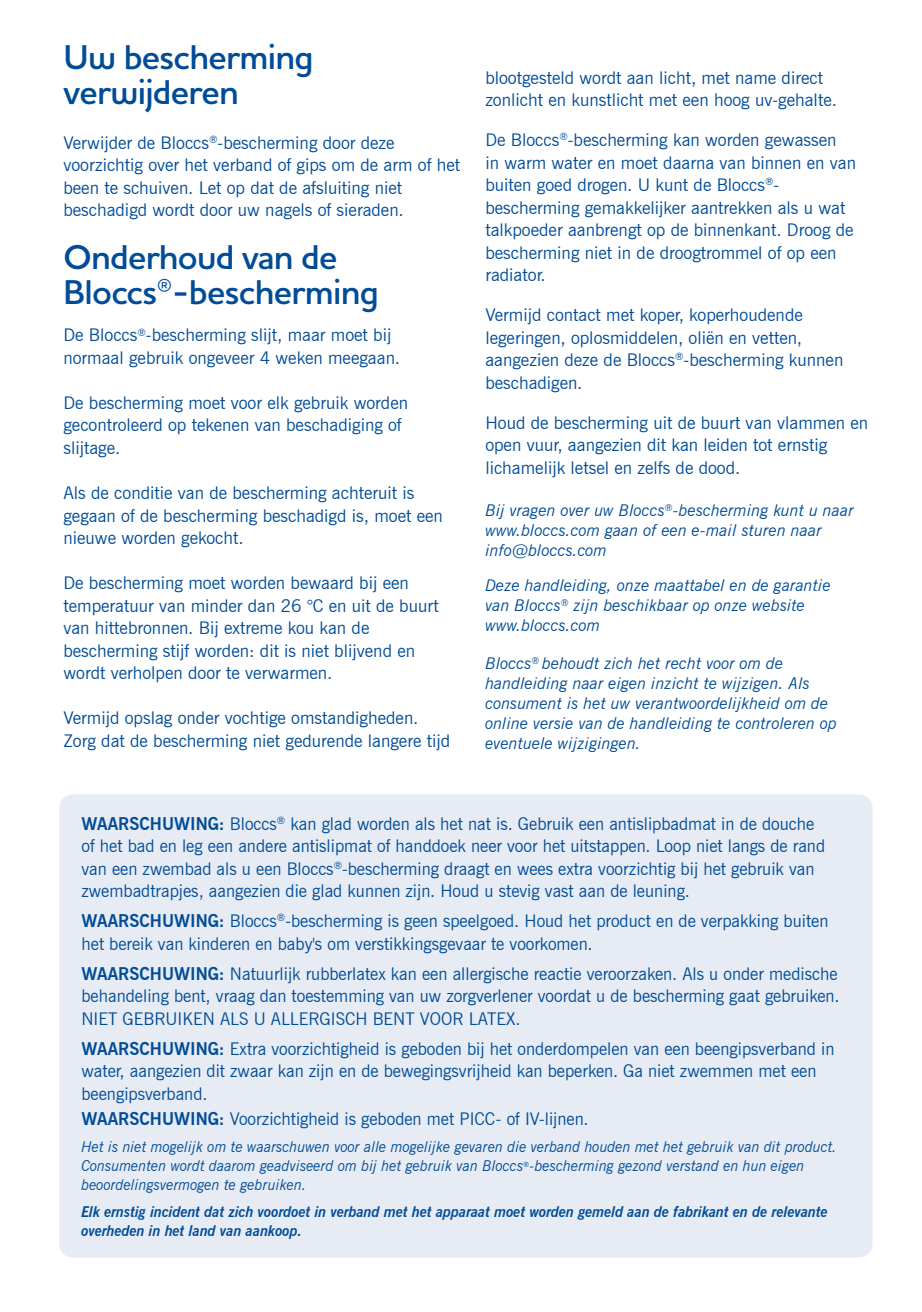
<style>
.page{position:relative;width:922px;height:1312px;background:#fff}
.page>*{position:absolute;margin:0;border:0;box-sizing:border-box;transform-origin:0 0}
.t1{font:600 35px/35px "Houschka Pro";letter-spacing:-.02em;color:#004c97}
.t2{font:17.5px/22.5px "News Gothic BT";color:#004c97}
.t3{font:italic 16.25px/20px "News Gothic BT";color:#004c97}
.t4{font:italic 15px/18.8px "News Gothic BT";color:#004c97;scale:.96 1}
.t5{font:italic 700 15px/18.8px "News Gothic BT";color:#004c97;scale:.96 1}
.s1{font-weight:700}
</style>
<div class="page">
<div style="left:59px;top:794px;width:813px;height:463px;background:#e6ebf4;border-radius:14px"></div>
<h1 class="t1" style="left:63px;top:39px;width:252px">Uw bescherming verwijderen</h1>
<p class="t2" style="left:63px;top:131px;width:398px">Verwijder de Bloccs<sup>®</sup>-bescherming door deze voorzichtig over het verband of gips om de arm of het been te schuiven. Let op dat de afsluiting niet beschadigd wordt door uw nagels of sieraden.</p>
<h1 class="t1" style="left:63px;top:239px;width:317px">Onderhoud van de<br>Bloccs®-bescherming</h1>
<p class="t2" style="left:63px;top:324px;width:338px">De Bloccs<sup>®</sup>-bescherming slijt, maar moet bij normaal gebruik ongeveer 4 weken meegaan.</p>
<p class="t2" style="left:63px;top:391px;width:346px">De bescherming moet voor elk gebruik worden gecontroleerd op tekenen van beschadiging of slijtage.</p>
<p class="t2" style="left:63px;top:481px;width:381px">Als de conditie van de bescherming achteruit is gegaan of de bescherming beschadigd is, moet een nieuwe worden gekocht.</p>
<p class="t2" style="left:63px;top:571px;width:377px">De bescherming moet worden bewaard bij een temperatuur van minder dan 26 °C en uit de buurt van hittebronnen. Bij extreme kou kan de bescherming stijf worden: dit is niet blijvend en wordt verholpen door te verwarmen.</p>
<p class="t2" style="left:63px;top:706px;width:388px">Vermijd opslag onder vochtige omstandigheden.<br>Zorg dat de bescherming niet gedurende langere tijd</p>
<p class="t2" style="left:485px;top:66px;width:353px">blootgesteld wordt aan licht, met name direct zonlicht en kunstlicht met een hoog uv-gehalte.</p>
<p class="t2" style="left:485px;top:128px;width:372px">De Bloccs<sup>®</sup>-bescherming kan worden gewassen<br>in warm water en moet daarna van binnen en van buiten goed drogen. U kunt de Bloccs<sup>®</sup>- bescherming gemakkelijker aantrekken als u wat talkpoeder aanbrengt op de binnenkant. Droog de bescherming niet in de droogtrommel of op een radiator.</p>
<p class="t2" style="left:485px;top:303px;width:359px">Vermijd contact met koper, koperhoudende legeringen, oplosmiddelen, oliën en vetten, aangezien deze de Bloccs<sup>®</sup>-bescherming kunnen beschadigen.</p>
<p class="t2" style="left:485px;top:411px;width:384px">Houd de bescherming uit de buurt van vlammen en open vuur, aangezien dit kan leiden tot ernstig lichamelijk letsel en zelfs de dood.</p>
<p class="t3" style="left:485px;top:500px;width:370px">Bij vragen over uw Bloccs<sup>®</sup>-bescherming kunt u naar www.bloccs.com gaan of een e-mail sturen naar info@bloccs.com</p>
<p class="t3" style="left:485px;top:575px;width:347px">Deze handleiding, onze maattabel en de garantie van Bloccs<sup>®</sup> zijn beschikbaar op onze website www.bloccs.com</p>
<p class="t3" style="left:485px;top:653px;width:353px">Bloccs<sup>®</sup> behoudt zich het recht voor om de handleiding naar eigen inzicht te wijzigen. Als consument is het uw verantwoordelijkheid om de online versie van de handleiding te controleren op eventuele wijzigingen.</p>
<p class="t2" style="left:81px;top:811px;width:745px"><span class="s1">WAARSCHUWING:</span> Bloccs<sup>®</sup> kan glad worden als het nat is. Gebruik een antislipbadmat in de douche of het bad en leg een andere antislipmat of handdoek neer voor het uitstappen. Loop niet langs de rand van een zwembad als u een Bloccs<sup>®</sup>-bescherming draagt en wees extra voorzichtig bij het gebruik van zwembadtrapjes, aangezien die glad kunnen zijn. Houd u stevig vast aan de leuning.</p>
<p class="t2" style="left:81px;top:909px;width:748px"><span class="s1">WAARSCHUWING:</span> Bloccs<sup>®</sup>-bescherming is geen speelgoed. Houd het product en de verpakking buiten het bereik van kinderen en baby's om verstikkingsgevaar te voorkomen.</p>
<p class="t2" style="left:81px;top:961px;width:759px;text-align:justify"><span class="s1">WAARSCHUWING:</span> Natuurlijk rubberlatex kan een allergische reactie veroorzaken. Als u onder medische behandeling bent, vraag dan toestemming van uw zorgverlener voordat u de bescherming gaat gebruiken.<br>NIET GEBRUIKEN ALS U ALLERGISCH BENT VOOR LATEX.</p>
<p class="t2" style="left:81px;top:1036px;width:754px"><span class="s1">WAARSCHUWING:</span> Extra voorzichtigheid is geboden bij het onderdompelen van een beengipsverband in water, aangezien dit zwaar kan zijn en de bewegingsvrijheid kan beperken. Ga niet zwemmen met een beengipsverband.</p>
<p class="t2" style="left:81px;top:1106px;width:508px"><span class="s1">WAARSCHUWING:</span> Voorzichtigheid is geboden met PICC- of IV-lijnen.</p>
<p class="t4" style="left:81px;top:1137px;width:788px">Het is niet mogelijk om te waarschuwen voor alle mogelijke gevaren die verband houden met het gebruik van dit product.<br>Consumenten wordt daarom geadviseerd om bij het gebruik van Bloccs<sup>®</sup>-bescherming gezond verstand en hun eigen beoordelingsvermogen te gebruiken.</p>
<p class="t5" style="left:81px;top:1202px;width:778px">Elk ernstig incident dat zich voordoet in verband met het apparaat moet worden gemeld aan de fabrikant en de relevante overheden in het land van aankoop.</p>
</div>
